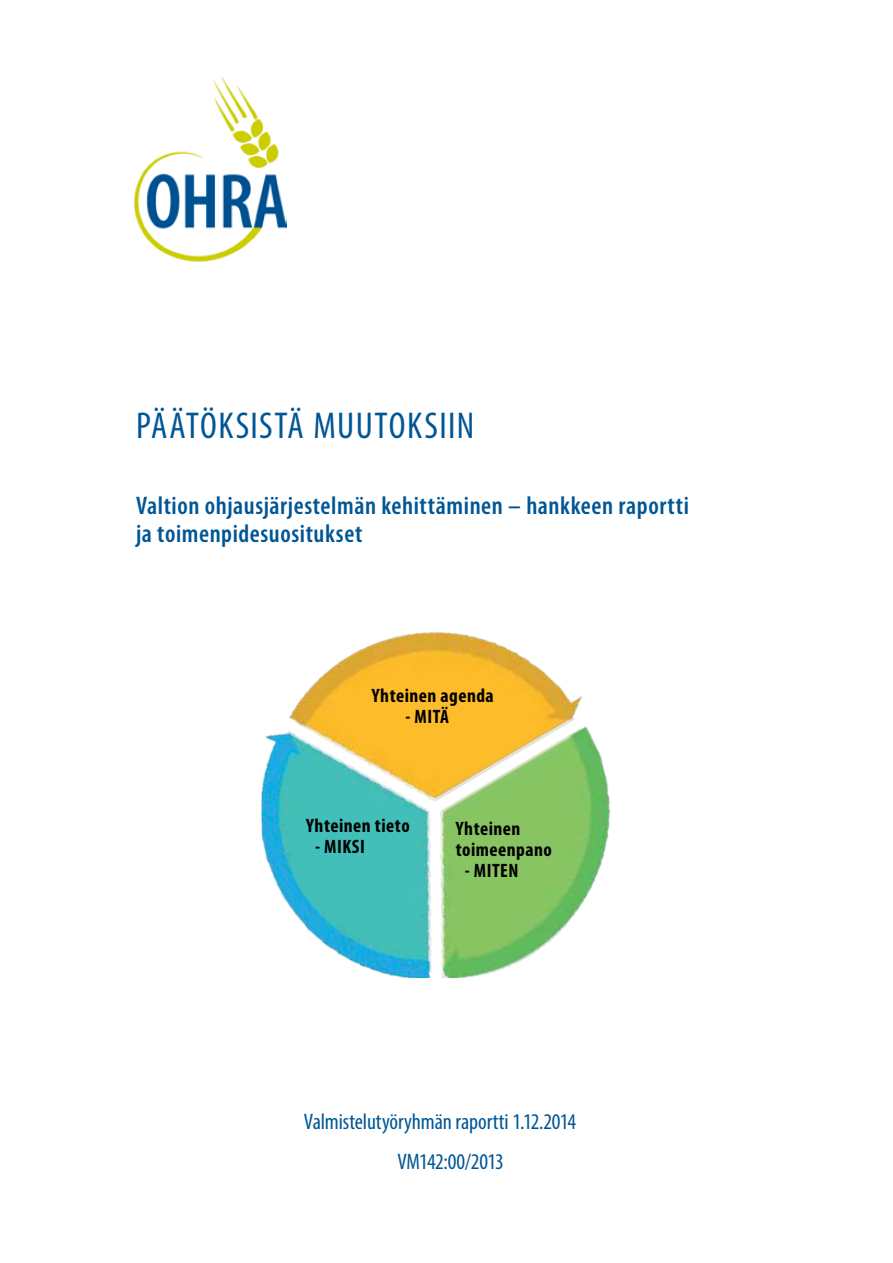
<style>
.page{position:relative;width:893px;height:1263px;background:#fff}
.page>*{position:absolute;margin:0;border:0;box-sizing:border-box;transform-origin:0 0}
.t1{font:condensed 37.5px "Myriad Pro";letter-spacing:.035em;color:#005695}
.t2{font:600 condensed 25.5px/28.5px "Myriad Pro";letter-spacing:.025em;color:#005695}
.t3{font:condensed 22.5px/40.3px "Myriad Pro";letter-spacing:-.005em;color:#005695}
.t4{font:700 condensed 19.5px/21px "Myriad Pro";letter-spacing:.025em;color:#000}
</style>
<div class="page">
<img style="left:134px;top:77px;width:152px;height:185px">
<img style="left:261px;top:631px;width:350px;height:347px">
<h1 class="t1" style="left:136px;top:403px;width:340px">PÄÄTÖKSISTÄ MUUTOKSIIN</h1>
<p class="t2" style="left:136px;top:491px;width:554px">Valtion ohjausjärjestelmän kehittäminen – hankkeen raportti ja toimenpidesuositukset</p>
<p class="t4" style="left:372px;top:684px;width:124px">Yhteinen agenda</p>
<p class="t4" style="left:405px;top:706px;width:45px">- MITÄ</p>
<p class="t4" style="left:306px;top:814px;width:105px">Yhteinen tieto</p>
<p class="t4" style="left:315px;top:835px;width:51px">- MIKSI</p>
<p class="t4" style="left:456px;top:818px;width:98px">Yhteinen toimeenpano</p>
<p class="t4" style="left:465px;top:860px;width:55px">- MITEN</p>
<p class="t3" style="left:398px;top:1101px;width:180px;text-indent:-94px">Valmistelutyöryhmän raportti 1.12.2014<br>VM142:00/2013</p>
</div>
